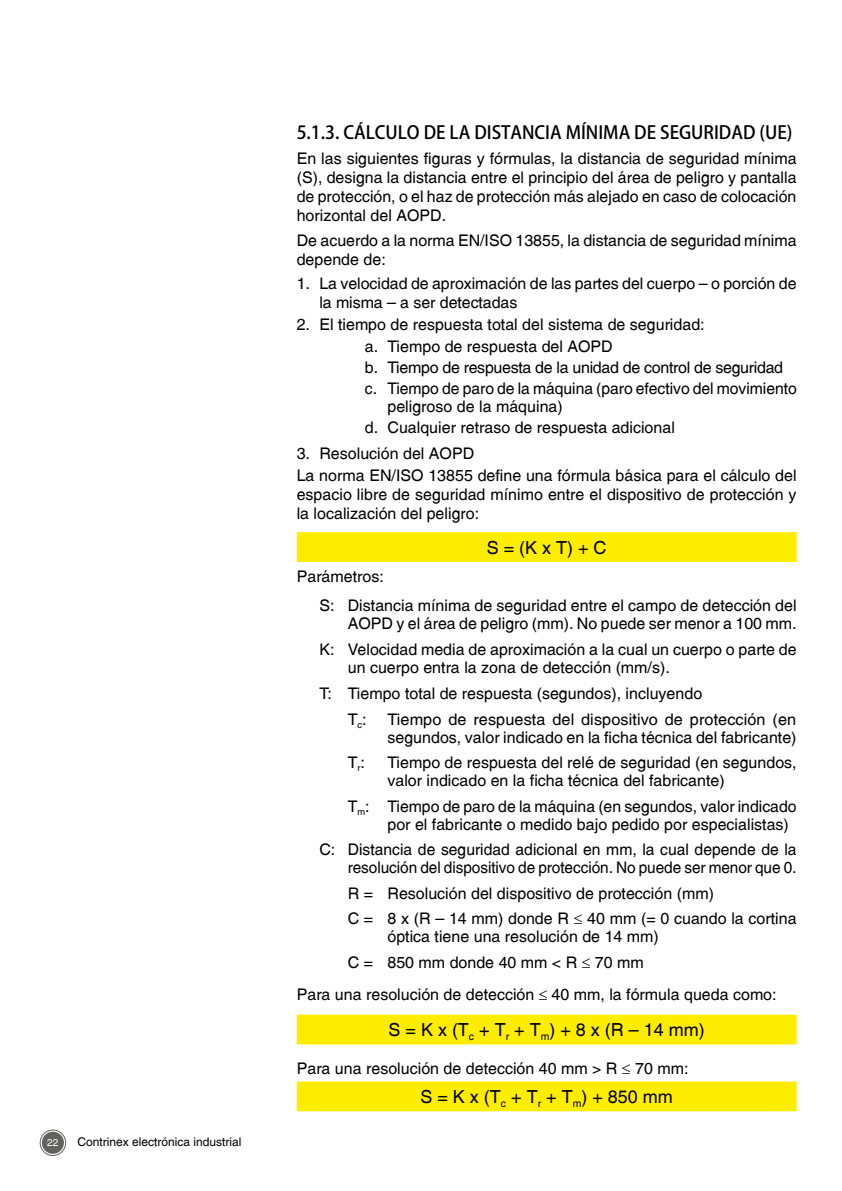
<style>
.page{position:relative;width:842px;height:1191px;background:#fff}
.page>*{position:absolute;margin:0;border:0;box-sizing:border-box;transform-origin:0 0}
.t1{font:18px "Switzerland Plain";color:#000}
.t2{font:500 18px "Koz Go Pro";color:#000}
.t3{font:16px/19px "Switzerland Plain";color:#000}
.t4{font:12px "Switzerland Plain";color:#000}
.t5{font:10px "Switzerland Plain";color:#fff}
</style>
<div class="page">
<svg style="left:40px;top:1129px;width:26px;height:27px"></svg>
<svg style="left:40px;top:1130px;width:26px;height:25px"></svg>
<div style="left:298px;top:533px;width:498px;height:28px;background:#ffed00"></div>
<div style="left:297px;top:532px;width:500px;height:30px;border:2px solid #ffed00"></div>
<div style="left:298px;top:1015px;width:498px;height:28px;background:#ffed00"></div>
<div style="left:297px;top:1014px;width:500px;height:30px;border:2px solid #ffed00"></div>
<div style="left:298px;top:1082px;width:498px;height:28px;background:#ffed00"></div>
<div style="left:297px;top:1081px;width:500px;height:30px;border:2px solid #ffed00"></div>
<p class="t5" style="left:47px;top:1137px;width:13px">22</p>
<p class="t4" style="left:77px;top:1135px;width:166px">Contrinex electrónica industrial</p>
<p class="t2" style="left:297px;top:121px;width:497px">5.1.3. CÁLCULO DE LA DISTANCIA MÍNIMA DE SEGURIDAD (UE)</p>
<p class="t3" style="left:297px;top:149px;width:501px;text-align:justify">En las siguientes figuras y fórmulas, la distancia de seguridad mínima (S), designa la distancia entre el principio del área de peligro y pantalla de protección, o el haz de protección más alejado en caso de colocación horizontal del AOPD.</p>
<p class="t3" style="left:297px;top:230px;width:501px">De acuerdo a la norma EN/ISO 13855, la distancia de seguridad mínima depende de:</p>
<p class="t3" style="left:319px;top:274px;width:479px;text-indent:-23px">1. La velocidad de aproximación de las partes del cuerpo – o porción de la misma – a ser detectadas</p>
<p class="t3" style="left:365px;top:314px;width:434px;line-height:21.2px;text-indent:-68px">2. El tiempo de respuesta total del sistema de seguridad:<br>a. Tiempo de respuesta del AOPD<br>b. Tiempo de respuesta de la unidad de control de seguridad c. Tiempo de paro de la máquina (paro efectivo del movimiento</p>
<p class="t3" style="left:365px;top:395px;width:312px;line-height:20.8px;text-indent:23px">peligroso de la máquina)<br>d. Cualquier retraso de respuesta adicional</p>
<p class="t3" style="left:297px;top:442px;width:501px;line-height:21.8px">3. Resolución del AOPD<br>La norma EN/ISO 13855 define una fórmula básica para el cálculo del</p>
<p class="t3" style="left:297px;top:484px;width:501px">espacio libre de seguridad mínimo entre el dispositivo de protección y la localización del peligro:</p>
<p class="t1" style="left:487px;top:536px;width:121px">S = (K x T) + C</p>
<p class="t3" style="left:319px;top:561px;width:479px;line-height:29.4px;text-indent:-23px">Parámetros:<br>S: Distancia mínima de seguridad entre el campo de detección del</p>
<p class="t3" style="left:319px;top:610px;width:479px;line-height:26px;text-align:right">AOPD y el área de peligro (mm). No puede ser menor a 100 mm.<br>K: Velocidad media de aproximación a la cual un cuerpo o parte de</p>
<p class="t3" style="left:348px;top:657px;width:324px">un cuerpo entra la zona de detección (mm/s).</p>
<p class="t3" style="left:319px;top:683px;width:384px">T: Tiempo total de respuesta (segundos), incluyendo</p>
<p class="t3" style="left:348px;top:709px;width:20px">T<sub>c</sub>:</p>
<p class="t3" style="left:387px;top:710px;width:411px;line-height:18px">Tiempo de respuesta del dispositivo de protección (en segundos, valor indicado en la ficha técnica del fabricante)</p>
<p class="t3" style="left:348px;top:753px;width:19px">T<sub>r</sub>:</p>
<p class="t3" style="left:387px;top:753px;width:411px;line-height:18px">Tiempo de respuesta del relé de seguridad (en segundos, valor indicado en la ficha técnica del fabricante)</p>
<p class="t3" style="left:387px;top:796px;width:411px;line-height:18px;text-indent:-40px">T<sub>m</sub>: Tiempo de paro de la máquina (en segundos, valor indicado por el fabricante o medido bajo pedido por especialistas)</p>
<p class="t3" style="left:319px;top:840px;width:479px;line-height:18px;text-align:right">C: Distancia de seguridad adicional en mm, la cual depende de la resolución del dispositivo de protección. No puede ser menor que 0.</p>
<p class="t3" style="left:348px;top:880px;width:450px;line-height:25.4px">R = Resolución del dispositivo de protección (mm)<br>C = 8 x (R – 14 mm) donde R ≤ 40 mm (= 0 cuando la cortina</p>
<p class="t3" style="left:348px;top:923px;width:313px;line-height:25.4px;text-indent:40px">óptica tiene una resolución de 14 mm)<br>C = 850 mm donde 40 mm &lt; R ≤ 70 mm</p>
<p class="t3" style="left:297px;top:984px;width:481px">Para una resolución de detección ≤ 40 mm, la fórmula queda como:</p>
<p class="t1" style="left:388px;top:1019px;width:318px">S = K x (T<sub>c</sub> + T<sub>r</sub> + T<sub>m</sub>) + 8 x (R – 14 mm)</p>
<p class="t3" style="left:297px;top:1059px;width:393px">Para una resolución de detección 40 mm &gt; R ≤ 70 mm:</p>
<p class="t1" style="left:420px;top:1086px;width:254px">S = K x (T<sub>c</sub> + T<sub>r</sub> + T<sub>m</sub>) + 850 mm</p>
</div>
